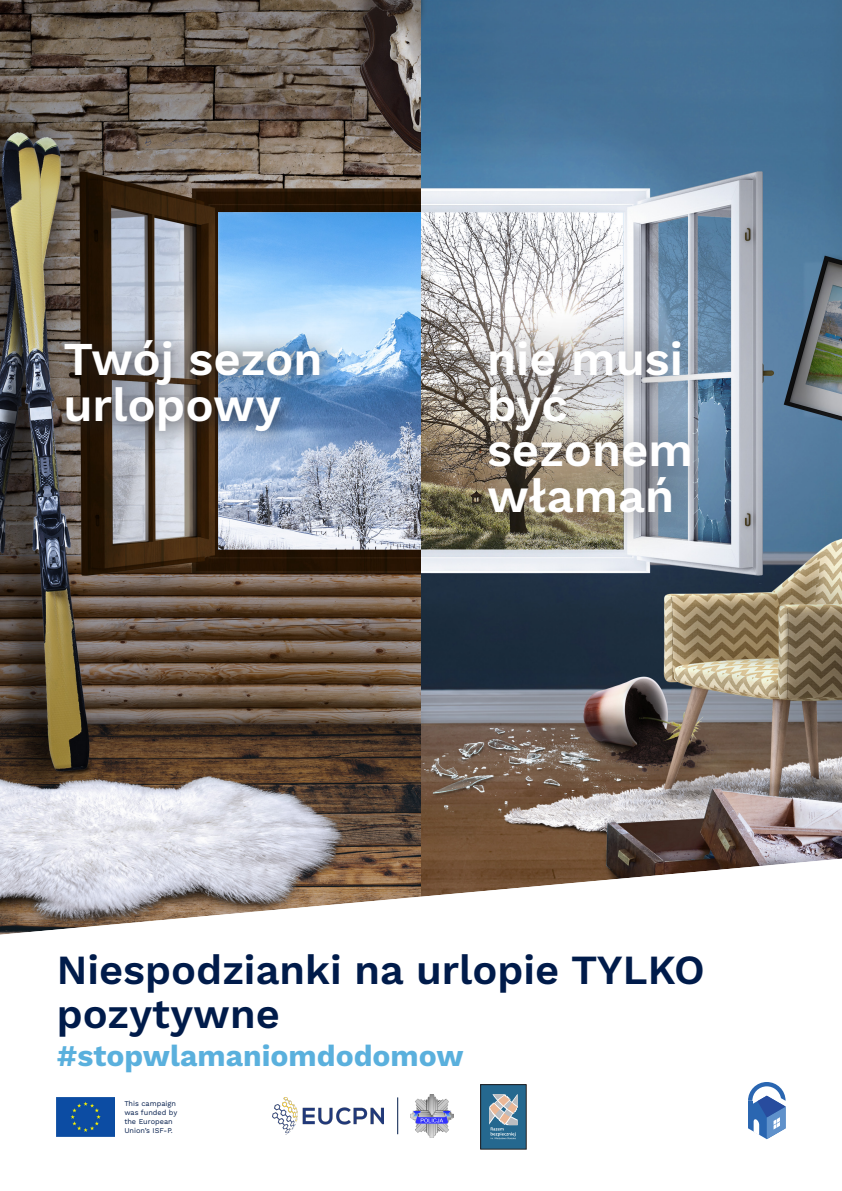
<style>
.page{position:relative;width:842px;height:1191px;background:#fff}
.page>*{position:absolute;margin:0;border:0;box-sizing:border-box;transform-origin:0 0}
.Titel_Groot{font:600 47.1px/45.4px "Work Sans";color:#fff}
.Titel_Groot-2{font:600 41.4px/44px "Work Sans";color:#001b4a}
.Titel_Groot-3{font:700 30px "Work Sans";color:#5ab0dd}
.brood{font:7.3px/8.8px "Work Sans";color:#001b4a}
</style>
<div class="page">
<img style="left:421px;top:0;width:421px;height:857px">
<img style="left:0;top:0;width:421px;height:857px">
<svg style="left:0;top:857px;width:842px;height:293px"></svg>
<svg style="left:748px;top:1082px;width:38px;height:57px"></svg>
<div style="left:448px;top:304px;width:286px;height:253px;background:#231f20;opacity:.8"></div>
<svg style="left:46px;top:321px;width:297px;height:133px;background:#6e7681"></svg>
<img style="left:57px;top:1097px;width:58px;height:39px">
<img style="left:411px;top:1094px;width:43px;height:43px">
<hr style="left:397px;top:1097px;width:1px;height:37px;background:#001b4a">
<img style="left:272px;top:1097px;width:111px;height:37px">
<div style="left:481px;top:1084px;width:45px;height:65px;background:#25688f"></div>
<svg style="left:489px;top:1094px;width:29px;height:45px"></svg>
<p class="Titel_Groot" style="left:63px;top:339px;width:261px">Twój sezon urlopowy</p>
<p class="Titel_Groot" style="left:487px;top:339px;width:207px">nie musi być sezonem włamań</p>
<p class="Titel_Groot-2" style="left:57px;top:950px;width:649px">Niespodzianki na urlopie TYLKO pozytywne</p>
<p class="Titel_Groot-3" style="left:57px;top:1038px;width:409px">#stopwlamaniomdodomow</p>
<p class="brood" style="left:124px;top:1100px;width:54px">This campaign was funded by the European<br>Union’s ISF-P.</p>
</div>
